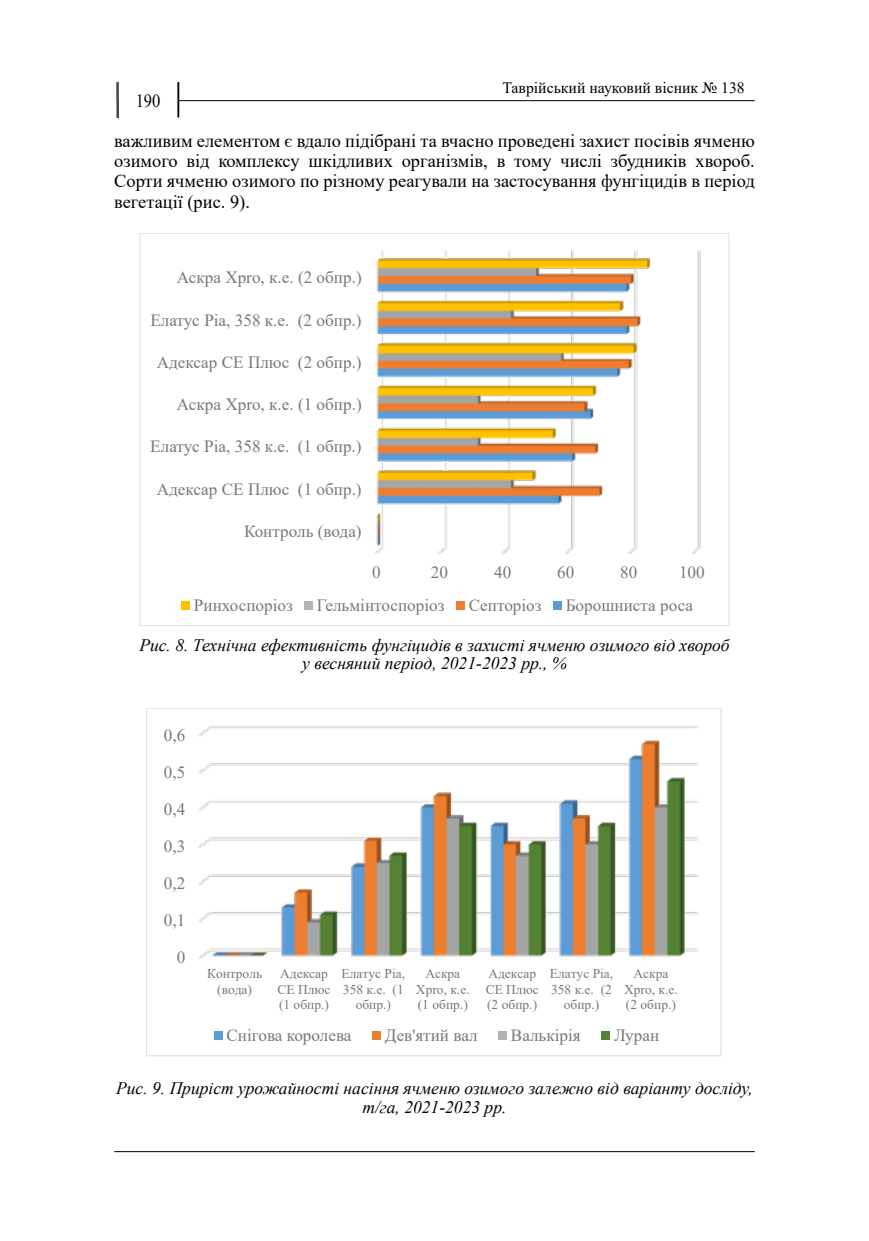
<style>
.page{position:relative;width:869px;height:1241px;background:#fff}
.page>*{position:absolute;margin:0;border:0;box-sizing:border-box;transform-origin:0 0}
.t1{font:18.38px/20.3px "Times New Roman";color:#000;text-align:justify}
.t2{font:18.38px "Times New Roman";color:#000;scale:.9 1}
.t3{font:italic 17.5px/18.4px "Times New Roman";color:#000;text-align:center}
.t4{font:17.15px "Times New Roman";color:#77787b}
.t5{font:15.75px "Times New Roman";color:#000}
.t6{font:13.47px/15.6px "Times New Roman";color:#77787b;text-align:center}
</style>
<div class="page">
<hr style="left:114px;top:1150px;width:640px;height:1px;background:#000">
<hr style="left:178px;top:100px;width:576px;height:1px;background:#000">
<hr style="left:177px;top:82px;width:1px;height:35px;background:#000">
<hr style="left:178px;top:82px;width:1px;height:35px;background:#000">
<img style="left:116px;top:82px;width:3px;height:35px">
<img style="left:374px;top:250px;width:327px;height:304px">
<div style="left:181px;top:601px;width:9px;height:8px;background:#ffc000"></div>
<div style="left:304px;top:601px;width:9px;height:8px;background:#b1b3b5"></div>
<div style="left:456px;top:601px;width:8px;height:8px;background:#ed7d31"></div>
<div style="left:553px;top:601px;width:8px;height:8px;background:#5b9bd5"></div>
<img style="left:198px;top:725px;width:501px;height:234px">
<div style="left:214px;top:1030px;width:8px;height:9px;background:#5b9bd5"></div>
<div style="left:372px;top:1030px;width:9px;height:9px;background:#ed7d31"></div>
<div style="left:498px;top:1030px;width:9px;height:9px;background:#b1b3b5"></div>
<div style="left:601px;top:1030px;width:9px;height:9px;background:#548235"></div>
<p class="t5" style="left:502px;top:77px;width:244px">Таврійський науковий вісник № 138</p>
<p class="t1" style="left:114px;top:130px;width:641px">важливим елементом є вдало підібрані та вчасно проведені захист посівів ячменю озимого від комплексу шкідливих організмів, в тому числі збудників хвороб.<br>Сорти ячменю озимого по різному реагували на застосування фунгіцидів в період вегетації (рис. 9).</p>
<p class="t2" style="left:136px;top:87px;width:29px">190</p>
<p class="t4" style="left:177px;top:265px;width:186px">Аскра Xpro, к.е. (2 обпр.)</p>
<p class="t4" style="left:150px;top:308px;width:213px">Елатус Ріа, 358 к.е. (2 обпр.)</p>
<p class="t4" style="left:157px;top:350px;width:206px">Адексар СЕ Плюс (2 обпр.)</p>
<p class="t4" style="left:177px;top:392px;width:186px">Аскра Xpro, к.е. (1 обпр.)</p>
<p class="t4" style="left:150px;top:434px;width:213px">Елатус Ріа, 358 к.е. (1 обпр.)</p>
<p class="t4" style="left:157px;top:477px;width:206px">Адексар СЕ Плюс (1 обпр.)</p>
<p class="t4" style="left:244px;top:519px;width:119px">Контроль (вода)</p>
<p class="t4" style="left:372px;top:559px;width:10px">0</p>
<p class="t4" style="left:431px;top:559px;width:19px">20</p>
<p class="t4" style="left:494px;top:559px;width:19px">40</p>
<p class="t4" style="left:557px;top:559px;width:19px">60</p>
<p class="t4" style="left:620px;top:559px;width:19px">80</p>
<p class="t4" style="left:678px;top:559px;width:27px">100</p>
<p class="t4" style="left:194px;top:593px;width:100px">Ринхоспоріоз</p>
<p class="t4" style="left:317px;top:593px;width:129px">Гельмінтоспоріоз</p>
<p class="t4" style="left:468px;top:593px;width:74px">Септоріоз</p>
<p class="t4" style="left:565px;top:593px;width:129px">Борошниста роса</p>
<p class="t3" style="left:139px;top:635px;width:591px">Рис. 8. Технічна ефективність фунгіцидів в захисті ячменю озимого від хвороб у весняний період, 2021-2023 рр., %</p>
<p class="t4" style="left:164px;top:723px;width:23px">0,6</p>
<p class="t4" style="left:164px;top:760px;width:23px">0,5</p>
<p class="t4" style="left:164px;top:797px;width:23px">0,4</p>
<p class="t4" style="left:164px;top:834px;width:23px">0,3</p>
<p class="t4" style="left:164px;top:871px;width:23px">0,2</p>
<p class="t4" style="left:164px;top:908px;width:23px">0,1</p>
<p class="t4" style="left:177px;top:945px;width:10px">0</p>
<p class="t6" style="left:207px;top:965px;width:57px">Контроль (вода)</p>
<p class="t6" style="left:277px;top:965px;width:54px;text-align:left">Адексар<br>СЕ Плюс (1 обпр.)</p>
<p class="t6" style="left:341px;top:965px;width:65px">Елатус Ріа,<br>358 к.е. (1 обпр.)</p>
<p class="t6" style="left:416px;top:965px;width:55px">Аскра<br>Xpro, к.е. (1 обпр.)</p>
<p class="t6" style="left:485px;top:965px;width:54px;text-align:left">Адексар<br>СЕ Плюс (2 обпр.)</p>
<p class="t6" style="left:549px;top:965px;width:65px">Елатус Ріа,<br>358 к.е. (2 обпр.)</p>
<p class="t6" style="left:623px;top:965px;width:55px">Аскра<br>Xpro, к.е. (2 обпр.)</p>
<p class="t4" style="left:226px;top:1023px;width:126px">Снігова королева</p>
<p class="t4" style="left:384px;top:1023px;width:94px">Дев'ятий вал</p>
<p class="t4" style="left:510px;top:1023px;width:71px">Валькірія</p>
<p class="t4" style="left:614px;top:1023px;width:47px">Луран</p>
<p class="t3" style="left:116px;top:1078px;width:638px">Рис. 9. Приріст урожайності насіння ячменю озимого залежно від варіанту досліду, т/га, 2021-2023 рр.</p>
</div>
